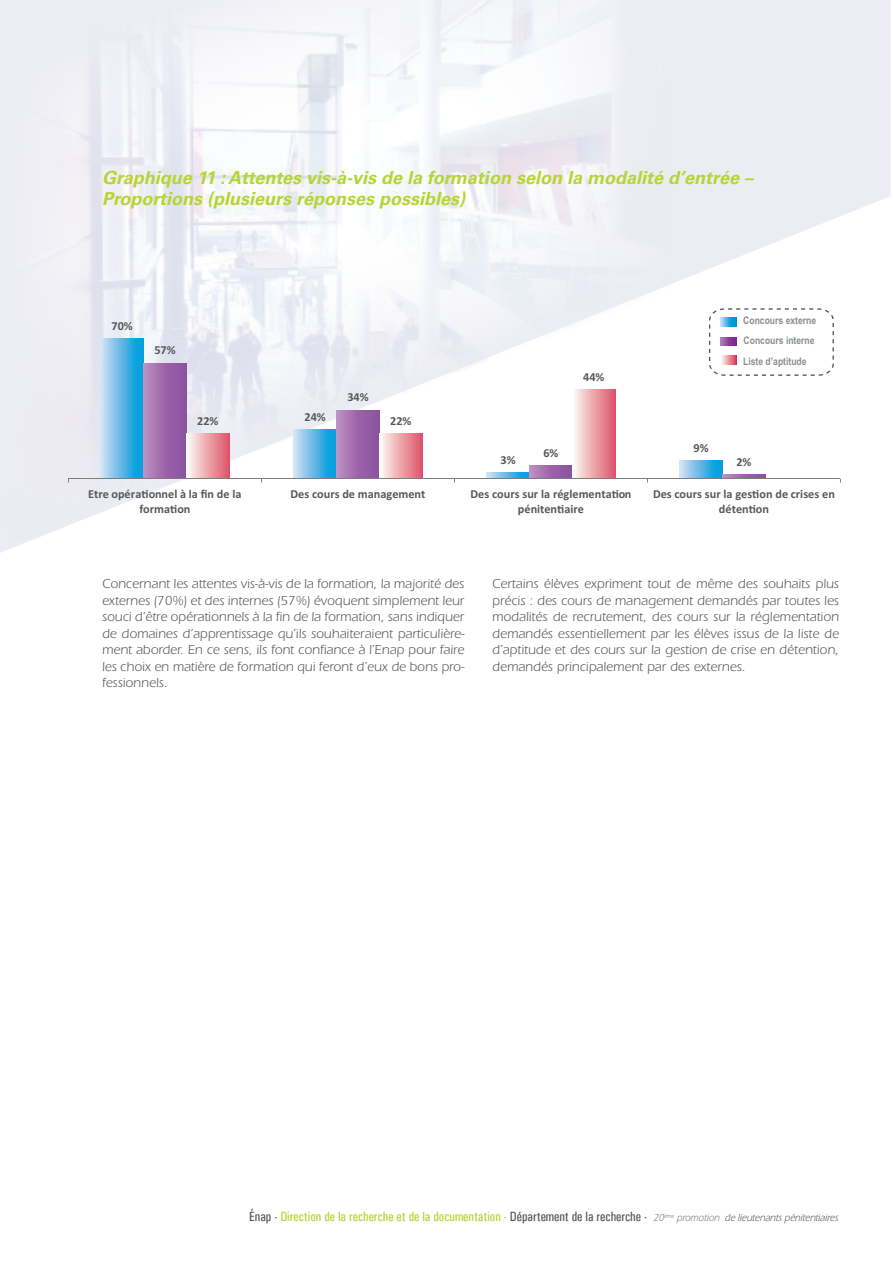
<style>
.page{position:relative;width:893px;height:1263px;background:#fff}
.page>*{position:absolute;margin:0;border:0;box-sizing:border-box;transform-origin:0 0}
.t1{font:italic 700 18px/21.6px "Univers";color:#b8d432}
.t2{font:13.5px/16.5px "Itc Eras";color:#57585a;text-align:justify}
.t3{font:500 condensed 13.5px "Univers";color:#b8d432}
.t4{font:700 12.15px/15px "Calibri";color:#57585a;text-align:center}
.t5{font:700 10.5px "Arial Narrow";color:#8b8e8f}
.s1{color:#57585a}
.s2{font-family:"Itc Eras";font-weight:400;font-style:italic;font-stretch:normal;font-size:10.5px;color:#787a7d}
.s3{font-family:"Itc Eras";font-weight:400;font-style:italic;font-stretch:normal;font-size:10.5px;color:#57585a}
</style>
<div class="page">
<svg style="left:0;top:0;width:890px;height:553px"></svg>
<img style="left:5px;top:0;width:670px;height:551px">
<svg style="left:709px;top:308px;width:125px;height:68px"></svg>
<svg style="left:720px;top:317px;width:16px;height:10px"></svg>
<svg style="left:720px;top:338px;width:16px;height:8px"></svg>
<svg style="left:721px;top:355px;width:15px;height:10px"></svg>
<div style="left:101px;top:339px;width:43px;height:140px;background:linear-gradient(to right,#d0dcf3,#0096d9)"></div>
<div style="left:294px;top:430px;width:43px;height:49px;background:linear-gradient(to right,#d0dcf3,#0096d9)"></div>
<svg style="left:487px;top:472px;width:43px;height:6px"></svg>
<div style="left:680px;top:460px;width:42px;height:19px;background:linear-gradient(to right,#d0dcf3,#0099da)"></div>
<div style="left:144px;top:363px;width:42px;height:116px;background:linear-gradient(to right,#b889bc,#894c9d)"></div>
<div style="left:337px;top:410px;width:42px;height:69px;background:linear-gradient(to right,#b889bc,#894c9d)"></div>
<svg style="left:530px;top:466px;width:42px;height:12px"></svg>
<svg style="left:722px;top:474px;width:43px;height:4px"></svg>
<div style="left:186px;top:434px;width:43px;height:45px;background:linear-gradient(to right,#fefcf7,#de5568)"></div>
<div style="left:379px;top:434px;width:43px;height:45px;background:linear-gradient(to right,#fefcf7,#de5568)"></div>
<div style="left:572px;top:389px;width:43px;height:90px;background:linear-gradient(to right,#fefcf7,#de5568)"></div>
<hr style="left:69px;top:478px;width:771px;height:1px;background:#7b7e7f">
<p class="t1" style="left:102px;top:167px;width:652px">Graphique 11 : Attentes vis-à-vis de la formation selon la modalité d’entrée –<br>Proportions (plusieurs réponses possibles)</p>
<p class="t4" style="left:111px;top:318px;width:23px">70%</p>
<p class="t4" style="left:154px;top:342px;width:23px">57%</p>
<p class="t4" style="left:347px;top:389px;width:23px">34%</p>
<p class="t4" style="left:304px;top:409px;width:23px">24%</p>
<p class="t4" style="left:197px;top:413px;width:23px">22%</p>
<p class="t4" style="left:390px;top:413px;width:23px">22%</p>
<p class="t4" style="left:501px;top:452px;width:17px">3%</p>
<p class="t4" style="left:583px;top:368px;width:23px">44%</p>
<p class="t4" style="left:543px;top:445px;width:17px">6%</p>
<p class="t5" style="left:743px;top:312px;width:74px">Concours externe</p>
<p class="t5" style="left:743px;top:353px;width:65px">Liste d’aptitude</p>
<p class="t5" style="left:744px;top:332px;width:73px">Concours interne</p>
<p class="t4" style="left:693px;top:439px;width:17px">9%</p>
<p class="t4" style="left:736px;top:453px;width:17px">2%</p>
<p class="t4" style="left:88px;top:486px;width:155px">Etre opéra onnel à la fin de la forma on</p>
<p class="t4" style="left:290px;top:486px;width:136px">Des cours de management</p>
<p class="t4" style="left:470px;top:486px;width:163px">Des cours sur la réglementa on péniten aire</p>
<p class="t4" style="left:653px;top:486px;width:183px">Des cours sur la ges on de crises en déten on</p>
<p class="t2" style="left:102px;top:576px;width:364px">Concernant les attentes vis-à-vis de la formation, la majorité des externes (70%) et des internes (57%) évoquent simplement leur souci d’être opérationnels à la fin de la formation, sans indiquer de domaines d’apprentissage qu’ils souhaiteraient particulière&shy;ment aborder. En ce sens, ils font confiance à l’Enap pour faire les choix en matière de formation qui feront d’eux de bons pro&shy;fessionnels.</p>
<p class="t2" style="left:492px;top:576px;width:348px">Certains élèves expriment tout de même des souhaits plus précis : des cours de management demandés par toutes les modalités de recrutement, des cours sur la réglementation demandés essentiellement par les élèves issus de la liste de d’aptitude et des cours sur la gestion de crise en détention, demandés principalement par des externes.</p>
<p class="t3" style="left:249px;top:1209px;width:592px"><span class="s1">Énap -</span> Direction de la recherche et de la documentation - <span class="s1">Département de la recherche -</span> <span class="s2">20</span><sup>ème</sup> <span class="s2">promotion</span> <span class="s3">de lieutenants pénitentiaires</span></p>
</div>
